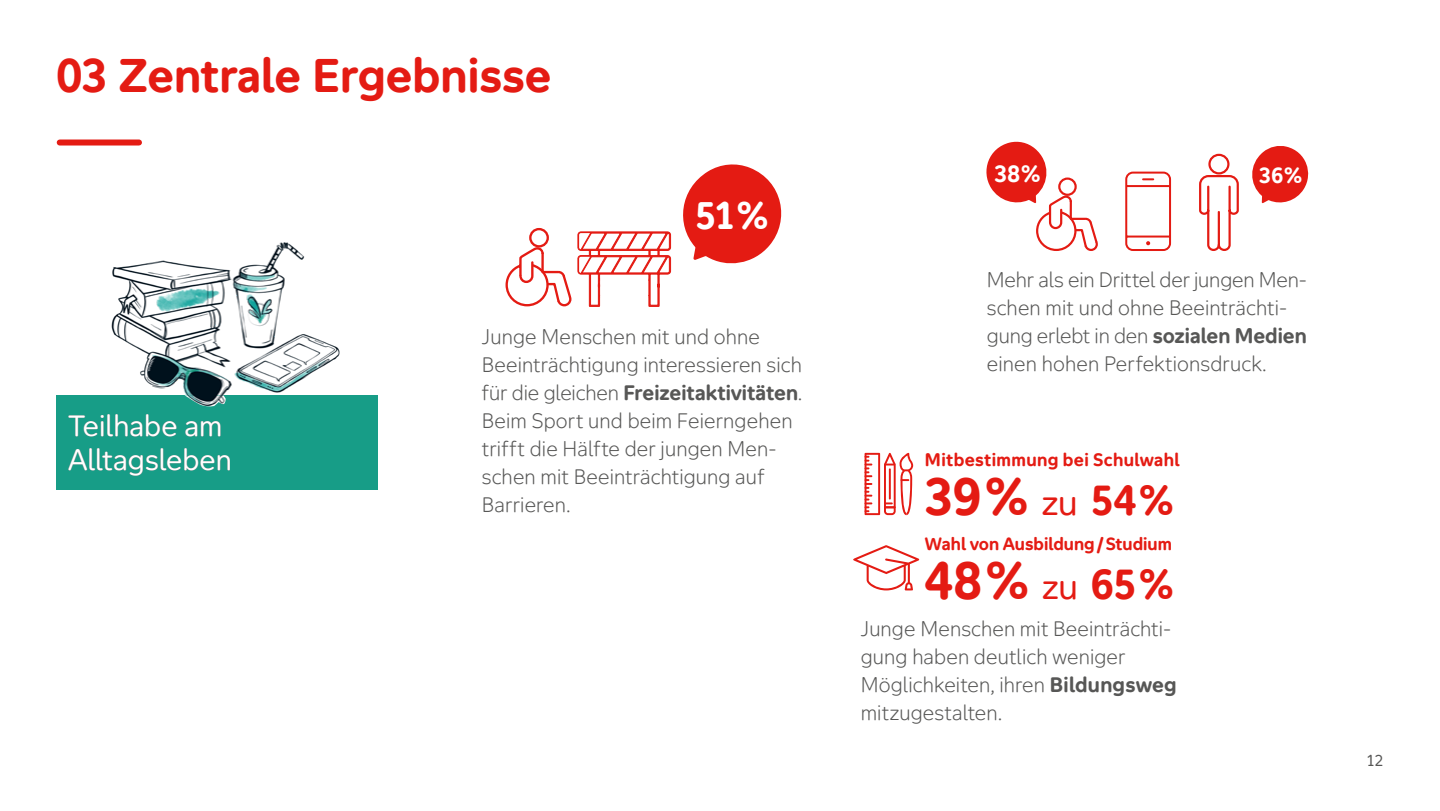
<style>
.page{position:relative;width:1440px;height:811px;background:#fff}
.page>*{position:absolute;margin:0;border:0;box-sizing:border-box;transform-origin:0 0}
.t1{font:700 50px "Aktion Mensch";color:#e41b13}
.t2{font:700 45px "Aktion Mensch";color:#e41b13}
.t3{font:700 36.6px "Aktion Mensch";color:#fff}
.t4{font:28px/33.6px "Aktion Mensch";color:#fff}
.t5{font:700 22.4px "Aktion Mensch";color:#fff}
.t6{font:700 21px "Aktion Mensch";color:#fff}
.t7{font:300 20px/28px "Aktion Mensch";letter-spacing:.005em;color:#575756}
.t8{font:700 17.2px "Aktion Mensch";letter-spacing:.02em;color:#e41b13}
.t9{font:700 16.8px "Aktion Mensch";color:#e41b13}
.t10{font:15px "Aktion Mensch";color:#575756}
.s1{font-weight:700}
.s2{font-weight:400;font-size:34px}
.s3{font-size:40px}
</style>
<div class="page">
<div style="left:57px;top:395px;width:321px;height:95px;background:#179d87"></div>
<div style="left:60px;top:139px;width:79px;height:6px;background:#e41b13"></div>
<svg style="left:505px;top:164px;width:277px;height:143px"></svg>
<svg style="left:1252px;top:146px;width:57px;height:58px"></svg>
<svg style="left:986px;top:141px;width:112px;height:110px"></svg>
<svg style="left:1199px;top:153px;width:40px;height:98px"></svg>
<svg style="left:1125px;top:171px;width:47px;height:80px"></svg>
<svg style="left:865px;top:453px;width:48px;height:62px"></svg>
<svg style="left:853px;top:545px;width:66px;height:45px"></svg>
<img style="left:111px;top:242px;width:229px;height:165px">
<h2 class="t2" style="left:57px;top:46px;width:496px">03 Zentrale Ergebnisse</h2>
<p class="t3" style="left:696px;top:192px;width:74px">51%</p>
<h3 class="t4" style="left:68px;top:408px;width:165px">Teilhabe am<br>Alltagsleben</h3>
<p class="t7" style="left:482px;top:322px;width:322px">Junge Menschen mit und ohne<br>Beeinträchtigung interessieren sich für die gleichen <span class="s1">Freizeitaktivitäten</span>.<br>Beim Sport und beim Feierngehen trifft die Hälfte der jungen Men&shy;schen mit Beeinträchtigung auf<br>Barrieren.</p>
<p class="t5" style="left:994px;top:159px;width:47px">38%</p>
<p class="t6" style="left:1259px;top:162px;width:44px">36%</p>
<p class="t7" style="left:987px;top:266px;width:322px">Mehr als ein Drittel der jungen Men&shy;schen mit und ohne Beeinträchti&shy;gung erlebt in den <span class="s1">sozialen Medien </span>einen hohen Perfektionsdruck.</p>
<p class="t8" style="left:925px;top:448px;width:256px">Mitbestimmung bei Schulwahl</p>
<p class="t1" style="left:925px;top:464px;width:250px">39% <span class="s2">zu</span> <span class="s3">54%</span></p>
<p class="t9" style="left:925px;top:532px;width:249px">Wahl von Ausbildung/Studium</p>
<p class="t1" style="left:925px;top:548px;width:250px">48% <span class="s2">zu</span> <span class="s3">65%</span></p>
<p class="t7" style="left:861px;top:615px;width:317px">Junge Menschen mit Beeinträchti&shy;gung haben deutlich weniger<br>Möglichkeiten, ihren <span class="s1">Bildungsweg </span>mitzugestalten.</p>
<p class="t10" style="left:1367px;top:749px;width:18px">12</p>
</div>
